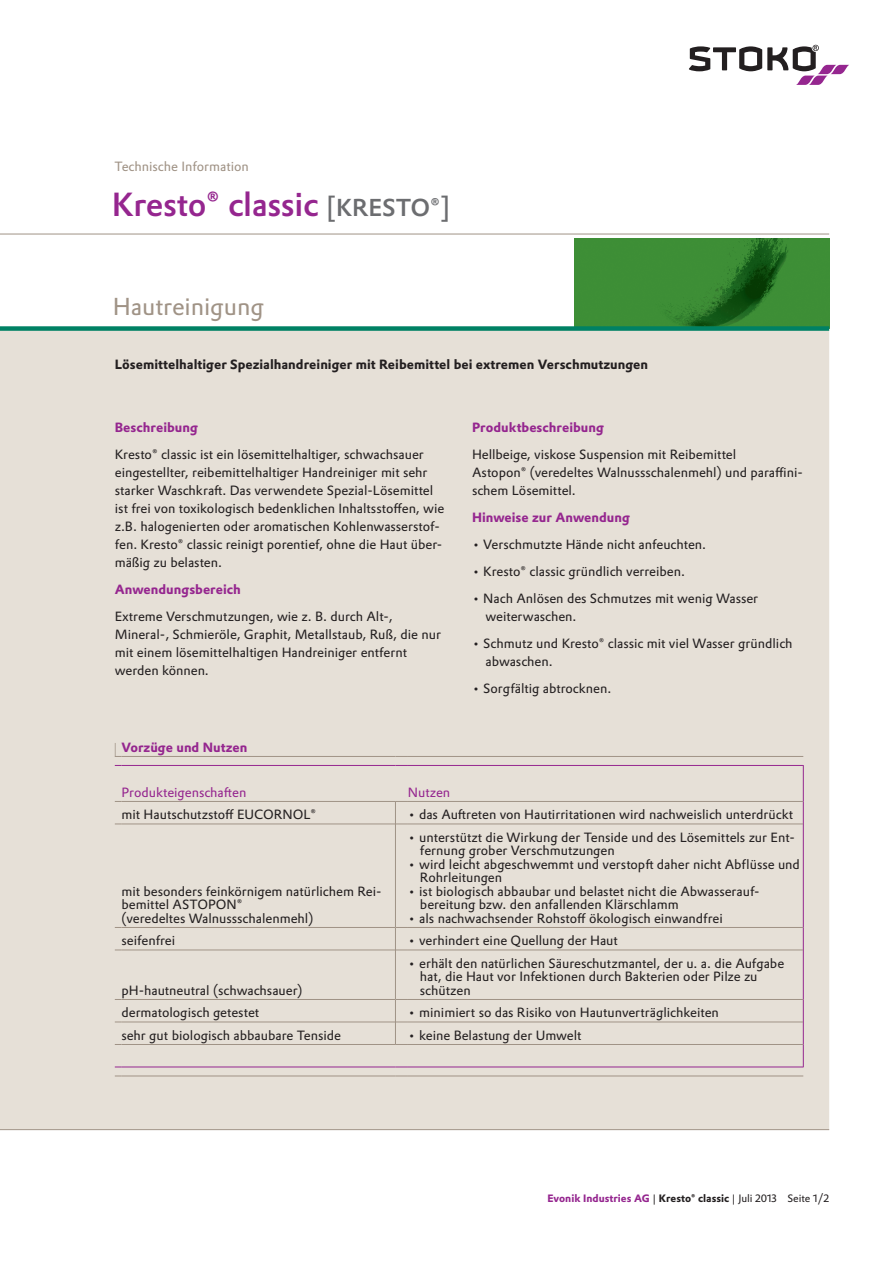
<style>
.page{position:relative;width:893px;height:1263px;background:#fff}
.page>*{position:absolute;margin:0;border:0;box-sizing:border-box;transform-origin:0 0}
._21_Head_Prokyon_21{font:500 32.7px "Evonik Prokyon";letter-spacing:-.01em;color:#95268f}
._16_Copy_Prokyon_16{font:24px "Evonik Prokyon";color:#a09386}
._08_Copy_Prokyon_8_7{font:13.2px/18px "Evonik Prokyon";color:#231f20}
.TAB_07_Copy_Prokyon{font:13.2px/13.5px "Evonik Prokyon";color:#231f20}
._08_Copy_Prokyon_8_7-2{font:700 13.2px "Evonik Prokyon";color:#231f20}
._08_Subline_Prokyon{font:700 13.2px "Evonik Prokyon";color:#95268f}
.TAB_07_Copy_Prokyon-2{font:13.2px "Evonik Prokyon";color:#95268f}
._08_Copy_Prokyon_8_7-3{font:13.2px "Evonik Prokyon";color:#a09386}
._08_Copy_Prokyon_8_7-4{font:700 13.2px "Evonik Prokyon";color:#95268f}
.TAB_08_Head_Prokyon{font:700 13.2px "Evonik Prokyon";color:#95268f}
._07_Prokyon_7_9{font:700 10.5px "Evonik Prokyon";color:#95268f}
.s1{font-size:24px;color:#6c6d70}
.s2{font-weight:400;color:#231f20}
.s3{color:#231f20}
</style>
<div class="page">
<div style="left:0;top:331px;width:829px;height:798px;background:#e6e0d7"></div>
<svg style="left:689px;top:45px;width:160px;height:40px"></svg>
<img style="left:574px;top:238px;width:255px;height:88px">
<hr style="left:0;top:234px;width:829px;height:1px;background:#a09386">
<hr style="left:0;top:1129px;width:829px;height:1px;background:#a09386">
<hr style="left:121px;top:756px;width:274px;height:1px;background:#a09386">
<svg style="left:395px;top:756px;width:13px;height:1px"></svg>
<hr style="left:408px;top:756px;width:395px;height:1px;background:#a09386">
<hr style="left:121px;top:765px;width:274px;height:1px;background:#95268f">
<svg style="left:395px;top:765px;width:13px;height:1px"></svg>
<hr style="left:803px;top:765px;width:1px;height:36px;background:#95268f">
<hr style="left:408px;top:765px;width:395px;height:1px;background:#95268f">
<hr style="left:121px;top:801px;width:274px;height:1px;background:#a09386">
<svg style="left:803px;top:801px;width:1px;height:23px"></svg>
<hr style="left:408px;top:801px;width:395px;height:1px;background:#a09386">
<hr style="left:121px;top:823px;width:274px;height:1px;background:#a09386">
<hr style="left:395px;top:824px;width:1px;height:103px;background:#a09386">
<svg style="left:395px;top:801px;width:13px;height:23px"></svg>
<hr style="left:803px;top:824px;width:1px;height:103px;background:#95268f">
<hr style="left:408px;top:823px;width:395px;height:1px;background:#a09386">
<hr style="left:121px;top:927px;width:274px;height:1px;background:#a09386">
<svg style="left:803px;top:927px;width:1px;height:23px"></svg>
<hr style="left:408px;top:927px;width:395px;height:1px;background:#a09386">
<hr style="left:121px;top:949px;width:274px;height:1px;background:#a09386">
<hr style="left:395px;top:950px;width:1px;height:49px;background:#a09386">
<svg style="left:395px;top:927px;width:13px;height:23px"></svg>
<hr style="left:803px;top:950px;width:1px;height:49px;background:#95268f">
<hr style="left:408px;top:949px;width:395px;height:1px;background:#a09386">
<hr style="left:121px;top:999px;width:274px;height:1px;background:#a09386">
<hr style="left:408px;top:999px;width:395px;height:1px;background:#a09386">
<hr style="left:121px;top:1021px;width:274px;height:1px;background:#a09386">
<hr style="left:408px;top:1021px;width:395px;height:1px;background:#a09386">
<hr style="left:121px;top:1044px;width:274px;height:1px;background:#a09386">
<svg style="left:395px;top:999px;width:13px;height:46px"></svg>
<svg style="left:803px;top:999px;width:1px;height:68px"></svg>
<hr style="left:408px;top:1044px;width:395px;height:1px;background:#a09386">
<hr style="left:121px;top:1066px;width:274px;height:1px;background:#95268f">
<svg style="left:395px;top:1066px;width:13px;height:1px"></svg>
<hr style="left:408px;top:1066px;width:395px;height:1px;background:#95268f">
<hr style="left:121px;top:1075px;width:274px;height:1px;background:#a09386">
<svg style="left:395px;top:1075px;width:13px;height:1px"></svg>
<hr style="left:408px;top:1075px;width:395px;height:1px;background:#a09386">
<svg style="left:115px;top:743px;width:6px;height:14px"></svg>
<div style="left:0;top:326px;width:829px;height:5px;background:#008164"></div>
<p class="_08_Copy_Prokyon_8_7-3" style="left:115px;top:156px;width:136px">Technische Information</p>
<p class="_21_Head_Prokyon_21" style="left:112px;top:179px;width:339px">Kresto® classic <span class="s1">[KRESTO®]</span></p>
<p class="_16_Copy_Prokyon_16" style="left:113px;top:288px;width:153px">Hautreinigung</p>
<p class="_08_Copy_Prokyon_8_7-2" style="left:115px;top:354px;width:535px">Lösemittelhaltiger Spezialhandreiniger mit Reibemittel bei extremen Verschmutzungen</p>
<p class="_08_Subline_Prokyon" style="left:115px;top:417px;width:85px">Beschreibung</p>
<p class="_08_Copy_Prokyon_8_7" style="left:115px;top:445px;width:331px">Kresto® classic ist ein lösemittelhaltiger, schwachsauer eingestellter, reibemittelhaltiger Handreiniger mit sehr starker Waschkraft. Das verwendete Spezial-Lösemittel ist frei von toxikologisch bedenklichen Inhaltsstoffen, wie z.B. halogenierten oder aromatischen Kohlenwasserstof&shy;fen. Kresto® classic reinigt porentief, ohne die Haut über&shy;mäßig zu belasten.</p>
<p class="_08_Subline_Prokyon" style="left:115px;top:579px;width:128px">Anwendungsbereich</p>
<p class="_08_Copy_Prokyon_8_7" style="left:115px;top:607px;width:328px">Extreme Verschmutzungen, wie z. B. durch Alt-, Mineral-, Schmieröle, Graphit, Metallstaub, Ruß, die nur mit einem lösemittelhaltigen Handreiniger entfernt werden können.</p>
<p class="_08_Subline_Prokyon" style="left:472px;top:417px;width:133px">Produktbeschreibung</p>
<p class="_08_Copy_Prokyon_8_7" style="left:472px;top:445px;width:332px">Hellbeige, viskose Suspension mit Reibemittel<br>Astopon® (veredeltes Walnussschalenmehl) und paraffini&shy;schem Lösemittel.</p>
<p class="_08_Copy_Prokyon_8_7-4" style="left:472px;top:507px;width:159px">Hinweise zur Anwendung</p>
<p class="_08_Copy_Prokyon_8_7" style="left:472px;top:535px;width:236px">• Verschmutzte Hände nicht anfeuchten.</p>
<p class="_08_Copy_Prokyon_8_7" style="left:472px;top:562px;width:214px">• Kresto® classic gründlich verreiben.</p>
<p class="_08_Copy_Prokyon_8_7" style="left:485px;top:589px;width:274px;text-indent:-14px">• Nach Anlösen des Schmutzes mit wenig Wasser weiterwaschen.</p>
<p class="_08_Copy_Prokyon_8_7" style="left:485px;top:634px;width:309px;text-indent:-14px">• Schmutz und Kresto® classic mit viel Wasser gründlich abwaschen.</p>
<p class="_08_Copy_Prokyon_8_7" style="left:472px;top:679px;width:141px">• Sorgfältig abtrocknen.</p>
<p class="TAB_08_Head_Prokyon" style="left:121px;top:736px;width:127px">Vorzüge und Nutzen</p>
<p class="TAB_07_Copy_Prokyon-2" style="left:121px;top:782px;width:126px">Produkteigenschaften</p>
<p class="TAB_07_Copy_Prokyon-2" style="left:408px;top:782px;width:44px">Nutzen</p>
<p class="TAB_07_Copy_Prokyon" style="left:121px;top:807px;width:196px">mit Hautschutzstoff EUCORNOL®</p>
<p class="TAB_07_Copy_Prokyon" style="left:408px;top:807px;width:387px">• das Auftreten von Hautirritationen wird nachweislich unterdrückt</p>
<p class="TAB_07_Copy_Prokyon" style="left:121px;top:884px;width:262px">mit besonders feinkörnigem natürlichem Rei&shy;bemittel ASTOPON®</p>
<p class="TAB_07_Copy_Prokyon" style="left:121px;top:911px;width:193px">(veredeltes Walnussschalenmehl)</p>
<p class="TAB_07_Copy_Prokyon" style="left:420px;top:830px;width:376px;text-indent:-12px">• unterstützt die Wirkung der Tenside und des Lösemittels zur Ent&shy;fernung grober Verschmutzungen</p>
<p class="TAB_07_Copy_Prokyon" style="left:420px;top:857px;width:382px;text-indent:-12px">• wird leicht abgeschwemmt und verstopft daher nicht Abflüsse und<br>Rohrleitungen</p>
<p class="TAB_07_Copy_Prokyon" style="left:420px;top:884px;width:341px;text-indent:-12px">• ist biologisch abbaubar und belastet nicht die Abwasserauf&shy;bereitung bzw. den anfallenden Klärschlamm</p>
<p class="TAB_07_Copy_Prokyon" style="left:408px;top:911px;width:316px">• als nachwachsender Rohstoff ökologisch einwandfrei</p>
<p class="TAB_07_Copy_Prokyon" style="left:121px;top:933px;width:55px">seifenfrei</p>
<p class="TAB_07_Copy_Prokyon" style="left:408px;top:933px;width:211px">• verhindert eine Quellung der Haut</p>
<p class="TAB_07_Copy_Prokyon" style="left:121px;top:983px;width:182px">pH-hautneutral (schwachsauer)</p>
<p class="TAB_07_Copy_Prokyon" style="left:420px;top:956px;width:366px;text-indent:-12px">• erhält den natürlichen Säureschutzmantel, der u. a. die Aufgabe hat, die Haut vor Infektionen durch Bakterien oder Pilze zu schützen</p>
<p class="TAB_07_Copy_Prokyon" style="left:121px;top:1005px;width:139px">dermatologisch getestet</p>
<p class="TAB_07_Copy_Prokyon" style="left:408px;top:1005px;width:312px">• minimiert so das Risiko von Hautunverträglichkeiten</p>
<p class="TAB_07_Copy_Prokyon" style="left:121px;top:1028px;width:221px">sehr gut biologisch abbaubare Tenside</p>
<p class="TAB_07_Copy_Prokyon" style="left:408px;top:1028px;width:175px">• keine Belastung der Umwelt</p>
<p class="_07_Prokyon_7_9" style="left:547px;top:1189px;width:283px">Evonik Industries AG <span class="s2">|</span> <span class="s3">Kresto® classic</span> <span class="s2">| Juli 2013 Seite 1/2</span></p>
</div>
